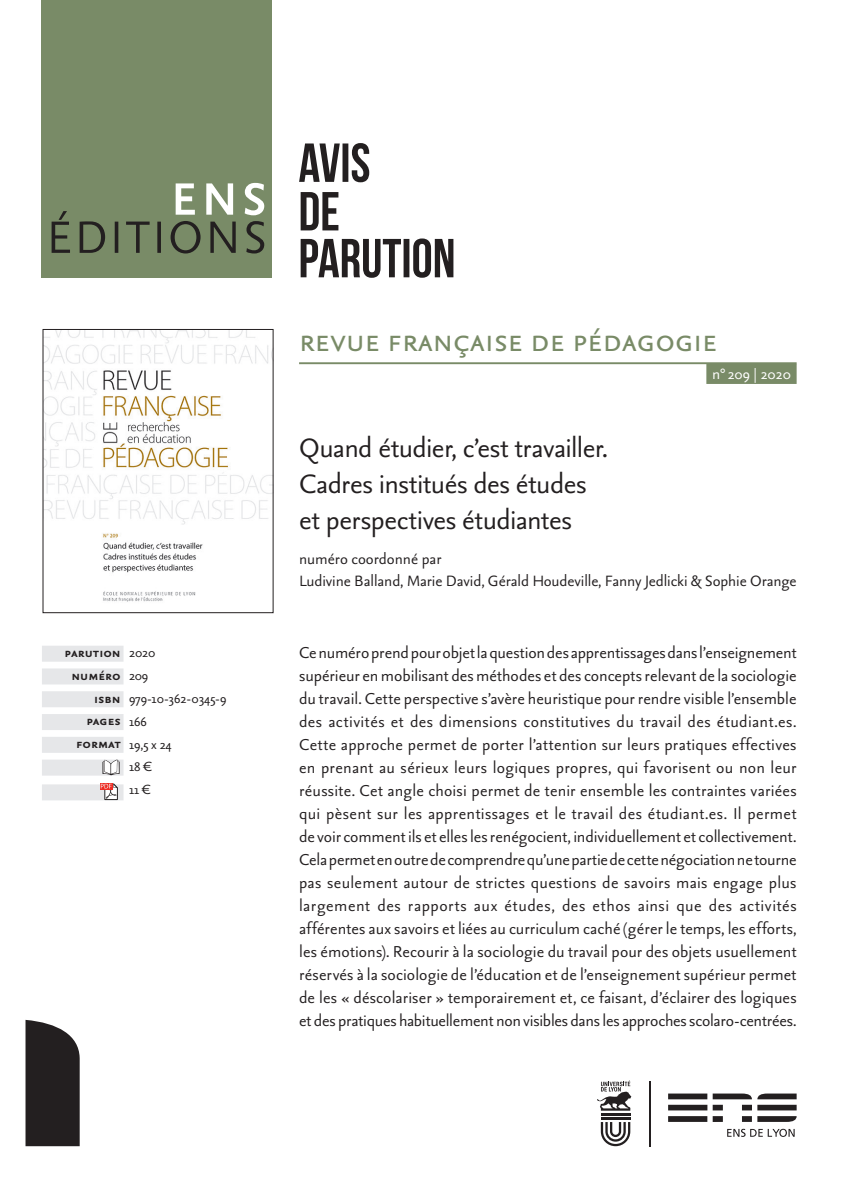
<style>
.page{position:relative;width:842px;height:1191px;background:#fff}
.page>*{position:absolute;margin:0;border:0;box-sizing:border-box;transform-origin:0 0}
.t1{font:38px "Seria Sans Pro";color:#798b67}
.t2{font:32px/36px "Seria Sans Pro";letter-spacing:-.01em;color:#231f20}
.t3{font:19px/23px "Seria Sans Pro";letter-spacing:-.01em;color:#231f20;text-align:justify}
.t4{font:18px/21.6px "Seria Sans Pro";letter-spacing:-.005em;color:#231f20}
.t5{font:18px "Seria Sans Pro";color:#fff}
.t6{font:16px/22.8px "Seria Sans Pro";color:#231f20}
.t7{font:700 15.4px/22.8px "Seria Sans Pro";color:#231f20;text-align:center}
.s1{font-weight:400;font-size:16px}
.s2{font-weight:700;font-size:15.4px}
</style>
<div class="page">
<svg style="left:26px;top:1020px;width:54px;height:126px;background:#322f30"></svg>
<svg style="left:601px;top:1122px;width:29px;height:24px"></svg>
<hr style="left:601px;top:1117px;width:29px;height:2px;background:#231f20">
<hr style="left:601px;top:1113px;width:29px;height:2px;background:#231f20">
<svg style="left:597px;top:1080px;width:34px;height:30px"></svg>
<hr style="left:650px;top:1081px;width:1px;height:65px;background:#231f20">
<svg style="left:668px;top:1093px;width:39px;height:28px"></svg>
<svg style="left:713px;top:1093px;width:84px;height:29px"></svg>
<svg style="left:727px;top:1128px;width:68px;height:8px"></svg>
<hr style="left:299px;top:362px;width:498px;height:2px;background:#798b67">
<div style="left:706px;top:364px;width:91px;height:20px;background:#798b67"></div>
<div style="left:41px;top:0;width:230px;height:278px;background:#798b67"></div>
<svg style="left:52px;top:183px;width:212px;height:70px"></svg>
<svg style="left:301px;top:238px;width:152px;height:40px"></svg>
<svg style="left:301px;top:192px;width:37px;height:38px"></svg>
<svg style="left:299px;top:143px;width:70px;height:39px"></svg>
<img style="left:45px;top:331px;width:226px;height:271px">
<div style="left:43px;top:329px;width:230px;height:284px;border:1px solid #231f20"></div>
<div style="left:42px;top:645px;width:82px;height:16px;background:#e6e7e9"></div>
<div style="left:42px;top:668px;width:82px;height:16px;background:#e6e7e9"></div>
<div style="left:42px;top:691px;width:82px;height:16px;background:#e6e7e9"></div>
<div style="left:42px;top:714px;width:82px;height:16px;background:#e6e7e9"></div>
<div style="left:42px;top:737px;width:82px;height:16px;background:#e6e7e9"></div>
<div style="left:42px;top:759px;width:82px;height:16px;background:#e6e7e9"></div>
<div style="left:42px;top:784px;width:82px;height:16px;background:#e6e7e9"></div>
<svg style="left:101px;top:783px;width:17px;height:17px"></svg>
<svg style="left:102px;top:759px;width:18px;height:16px"></svg>
<p class="t7" style="left:65px;top:640px;width:92px">parution <span class="s1">2020 </span>numéro <span class="s1">209</span></p>
<p class="t6" style="left:94px;top:686px;width:134px"><span class="s2">isbn</span> 979-10-362-0345-9</p>
<p class="t7" style="left:86px;top:709px;width:62px">pages <span class="s1">166</span></p>
<p class="t6" style="left:129px;top:732px;width:44px;text-indent:-53px"><span class="s2">format</span> 19,5 x 24<br>18 €<br>11 €</p>
<h1 class="t1" style="left:299px;top:315px;width:420px">revue française de pédagogie</h1>
<p class="t5" style="left:712px;top:362px;width:80px">n°209 | 2020</p>
<h2 class="t2" style="left:299px;top:428px;width:310px">Quand étudier, c’est travailler.<br>Cadres institués des études et perspectives étudiantes</h2>
<p class="t4" style="left:299px;top:547px;width:499px">numéro coordonné par<br>Ludivine Balland, Marie David, Gérald Houdeville, Fanny Jedlicki &amp; Sophie Orange</p>
<p class="t3" style="left:299px;top:640px;width:499px">Ce numéro prend pour objet la question des apprentissages dans l’enseignement supérieur en mobilisant des méthodes et des concepts relevant de la sociologie du travail. Cette perspective s’avère heuristique pour rendre visible l’ensemble des activités et des dimensions constitutives du travail des étudiant.es.<br>Cette approche permet de porter l’attention sur leurs pratiques effectives en prenant au sérieux leurs logiques propres, qui favorisent ou non leur réussite. Cet angle choisi permet de tenir ensemble les contraintes variées qui pèsent sur les apprentissages et le travail des étudiant.es. Il permet de voir comment ils et elles les renégocient, individuellement et collectivement.<br>Cela permet en outre de comprendre qu’une partie de cette négociation ne tourne pas seulement autour de strictes questions de savoirs mais engage plus largement des rapports aux études, des ethos ainsi que des activités afférentes aux savoirs et liées au curriculum caché (gérer le temps, les efforts, les émotions). Recourir à la sociologie du travail pour des objets usuellement réservés à la sociologie de l’éducation et de l’enseignement supérieur permet de les « déscolariser » temporairement et, ce faisant, d’éclairer des logiques et des pratiques habituellement non visibles dans les approches scolaro-centrées.</p>
</div>
